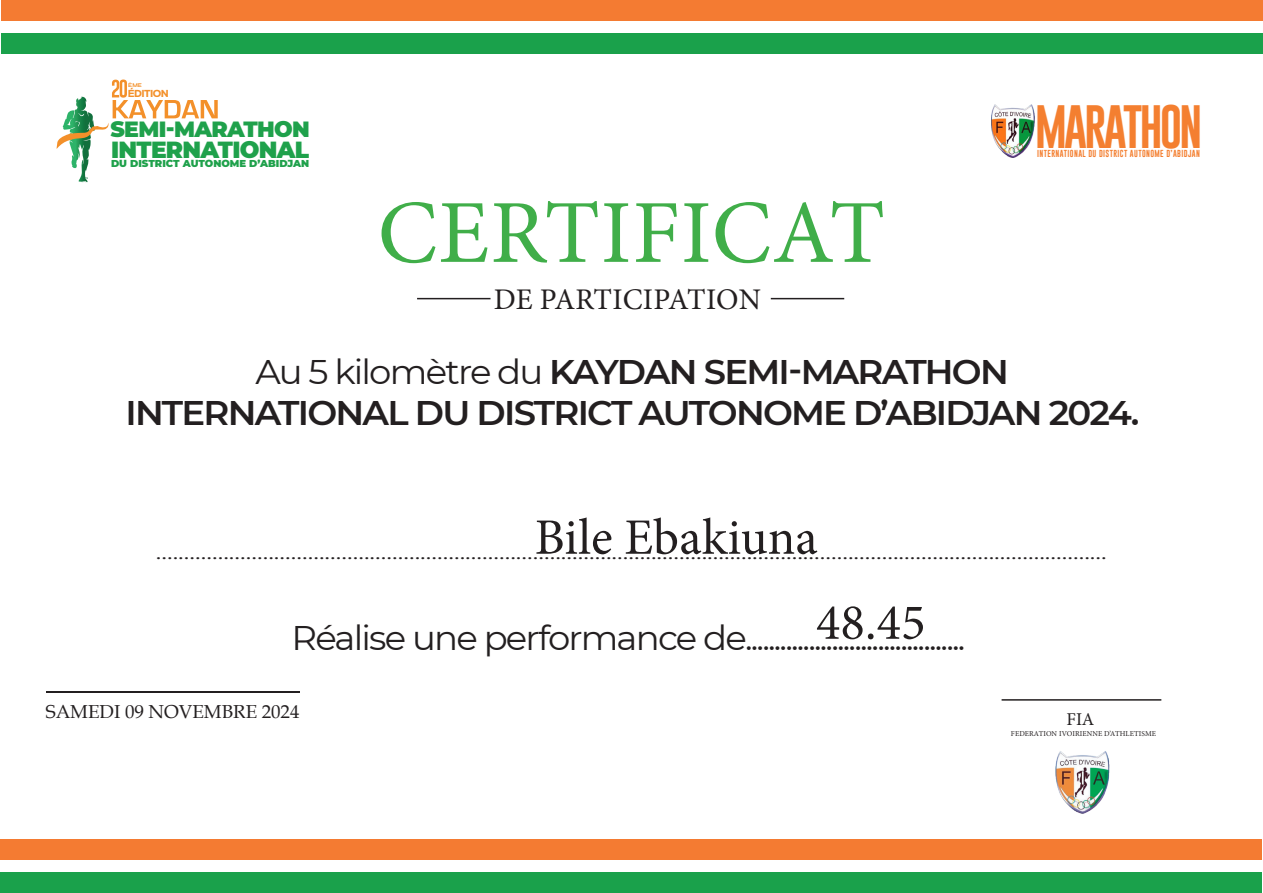
<style>
.page{position:relative;width:1263px;height:893px;background:#fff}
.page>*{position:absolute;margin:0;border:0;box-sizing:border-box;transform-origin:0 0}
.t1{font:90px "Minion Pro";letter-spacing:.01em;color:#40ae49}
.t2{font:51px/85.1px "Minion Pro";color:#231f20}
.t3{font:44.7px "Gobold";letter-spacing:-.07em;color:#f47f30}
.t4{font:600 34.2px/41px "Montserrat";letter-spacing:-.05em;color:#231f20;text-align:center;scale:1.04 1}
.t5{font:34.2px "Montserrat";letter-spacing:-.05em;color:#231f20;scale:1.04 1}
.t6{font:30px "Minion Pro";color:#231f20}
.t7{font:900 23.25px "Montserrat";letter-spacing:-.03em;color:#1fa14b}
.t8{font:900 22.05px "Montserrat";letter-spacing:-.03em;color:#1fa14b}
.t9{font:18.75px "Book Antiqua";color:#231f20}
.t10{font:18px "Minion Pro";color:#231f20;scale:1.37 1}
.t11{font:18px "Minion Pro";color:#231f20}
.t12{font:800 10.35px "Nexa";letter-spacing:-.05em;color:#f3902a}
.t13{font:900 10.05px "Montserrat";color:#1fa14b}
.t14{font:7.5px "Gobold";letter-spacing:.05em;color:#f47f30}
.t15{font:7.5px "Minion Pro";letter-spacing:.01em;color:#231f20}
.t16{font:5.4px "Marsek Demi";color:#f3902a}
.s1{font-weight:400}
</style>
<div class="page">
<div style="left:1px;top:0;width:1262px;height:21px;background:#f47b32"></div>
<div style="left:1px;top:33px;width:1262px;height:21px;background:#1aa14b"></div>
<div style="left:0;top:839px;width:1262px;height:21px;background:#f47b32"></div>
<div style="left:0;top:872px;width:1262px;height:21px;background:#1aa14b"></div>
<svg style="left:56px;top:80px;width:162px;height:102px"></svg>
<hr style="left:1001px;top:699px;width:160px;height:2px;background:#231f20">
<hr style="left:417px;top:298px;width:73px;height:1px;background:#231f20">
<hr style="left:771px;top:298px;width:73px;height:1px;background:#231f20">
<img style="left:1055px;top:751px;width:55px;height:63px">
<img style="left:991px;top:105px;width:43px;height:52px">
<hr style="left:46px;top:691px;width:253px;height:1px;background:#231f20">
<p class="t16" style="left:128px;top:81px;width:15px">ÈME</p>
<p class="t12" style="left:128px;top:87px;width:43px">ÉDITION</p>
<p class="t8" style="left:110px;top:112px;width:201px">SEMI-MARATHON</p>
<p class="t13" style="left:111px;top:156px;width:200px">DU DISTRICT AUTONOME D’ABIDJAN</p>
<p class="t7" style="left:111px;top:132px;width:200px">INTERNATIONAL</p>
<h1 class="t1" style="left:378px;top:173px;width:509px">CERTIFICAT</h1>
<h3 class="t6" style="left:494px;top:279px;width:269px">DE PARTICIPATION</h3>
<h3 class="t3" style="left:1035px;top:98px;width:169px">MARATHON</h3>
<p class="t14" style="left:1037px;top:149px;width:164px">INTERNATIONAL DU DISTRICT AUTONOME D’ABIDJAN</p>
<h3 class="t4" style="left:125px;top:350px;width:976px"><span class="s1">Au 5 kilomètre du</span> KAYDAN SEMI-MARATHON<br>INTERNATIONAL DU DISTRICT AUTONOME D’ABIDJAN 2024.</h3>
<h2 class="t2" style="left:816px;top:495px;width:111px;text-indent:-281px">Bile Ebakiuna<br>48.45</h2>
<p class="t10" style="left:156px;top:541px;width:696px">.........................................................................................................................................................................</p>
<h3 class="t5" style="left:292px;top:614px;width:649px">Réalise une performance de......................................</h3>
<p class="t9" style="left:46px;top:698px;width:255px">SAMEDI 09 NOVEMBRE 2024</p>
<p class="t11" style="left:1066px;top:707px;width:29px">FIA</p>
<p class="t15" style="left:1011px;top:729px;width:147px">FEDERATION IVOIRIENNE D’ATHLETISME</p>
</div>
